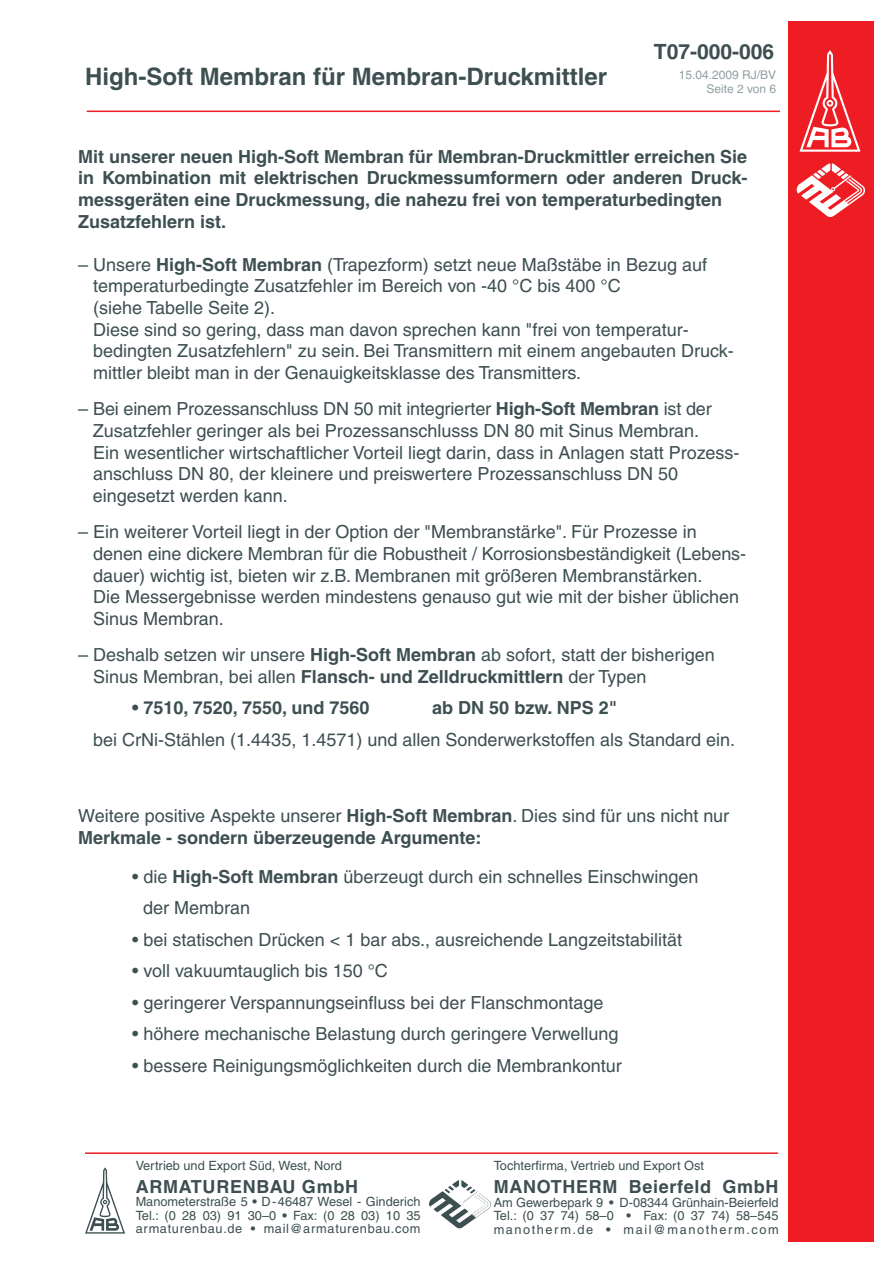
<style>
.page{position:relative;width:893px;height:1263px;background:#fff}
.page>*{position:absolute;margin:0;border:0;box-sizing:border-box;transform-origin:0 0}
.t1{font:700 24px "Helvetica";color:#3d4f51}
.t2{font:700 21px "Helvetica";color:#3d4f51}
.t3{font:18px/21.6px "Helvetica";color:#3d4f51}
.t4{font:700 18px/21.6px "Helvetica";color:#3d4f51}
.t5{font:700 18px "Helvetica";letter-spacing:.04em;color:#3d4f51}
.t6{font:12.75px/13.5px "Helvetica";color:#3d4f51;text-align:justify}
.t7{font:12px/14.4px "Helvetica";color:#90a0a3;text-align:right}
.s1{font-weight:700}
.s2{font-weight:400}
</style>
<div class="page">
<svg style="left:85px;top:1167px;width:40px;height:66px"></svg>
<svg style="left:428px;top:1179px;width:63px;height:50px"></svg>
<div style="left:788px;top:21px;width:85px;height:1221px;background:#ee1d23"></div>
<svg style="left:799px;top:50px;width:61px;height:102px"></svg>
<svg style="left:796px;top:163px;width:69px;height:54px"></svg>
<hr style="left:85px;top:1152px;width:693px;height:2px;background:#ee1d23">
<hr style="left:87px;top:111px;width:693px;height:1px;background:#ee1d23">
<p class="t2" style="left:654px;top:39px;width:122px">T07-000-006</p>
<h1 class="t1" style="left:85px;top:61px;width:524px">High-Soft Membran für Membran-Druckmittler</h1>
<p class="t7" style="left:679px;top:67px;width:99px">15.04.2009 RJ/BV<br>Seite 2 von 6</p>
<p class="t4" style="left:78px;top:145px;width:671px">Mit unserer neuen High-Soft Membran für Membran-Druckmittler erreichen Sie in Kombination mit elektrischen Druckmessumformern oder anderen Druck&shy;messgeräten eine Druckmessung, die nahezu frei von temperaturbedingten Zusatzfehlern ist.</p>
<p class="t3" style="left:93px;top:254px;width:642px;text-indent:-15px">– Unsere <span class="s1">High-Soft Membran</span> (Trapezform) setzt neue Maßstäbe in Bezug auf temperaturbedingte Zusatzfehler im Bereich von -40 °C bis 400 °C<br>(siehe Tabelle Seite 2).<br>Diese sind so gering, dass man davon sprechen kann "frei von temperatur&shy;bedingten Zusatzfehlern" zu sein. Bei Transmittern mit einem angebauten Druck&shy;mittler bleibt man in der Genauigkeitsklasse des Transmitters.</p>
<p class="t3" style="left:93px;top:398px;width:648px;text-indent:-15px">– Bei einem Prozessanschluss DN 50 mit integrierter <span class="s1">High-Soft Membran</span> ist der Zusatzfehler geringer als bei Prozessanschlusss DN 80 mit Sinus Membran.<br>Ein wesentlicher wirtschaftlicher Vorteil liegt darin, dass in Anlagen statt Prozess&shy;anschluss DN 80, der kleinere und preiswertere Prozessanschluss DN 50 eingesetzt werden kann.</p>
<p class="t3" style="left:93px;top:521px;width:654px;text-indent:-15px">– Ein weiterer Vorteil liegt in der Option der "Membranstärke". Für Prozesse in denen eine dickere Membran für die Robustheit / Korrosionsbeständigkeit (Lebens&shy;dauer) wichtig ist, bieten wir z.B. Membranen mit größeren Membranstärken.<br>Die Messergebnisse werden mindestens genauso gut wie mit der bisher üblichen Sinus Membran.</p>
<p class="t3" style="left:93px;top:644px;width:623px;text-indent:-15px">– Deshalb setzen wir unsere <span class="s1">High-Soft Membran</span> ab sofort, statt der bisherigen<br>Sinus Membran, bei allen <span class="s1">Flansch- und Zelldruckmittlern</span> der Typen</p>
<p class="t4" style="left:132px;top:697px;width:239px">• 7510, 7520, 7550, und 7560</p>
<p class="t4" style="left:432px;top:697px;width:187px">ab DN 50 bzw. NPS 2"</p>
<p class="t3" style="left:93px;top:729px;width:643px">bei CrNi-Stählen (1.4435, 1.4571) und allen Sonderwerkstoffen als Standard ein.</p>
<p class="t4" style="left:78px;top:805px;width:652px"><span class="s2">Weitere positive Aspekte unserer</span> High-Soft Membran<span class="s2">. Dies sind für uns nicht nur<br></span>Merkmale - sondern überzeugende Argumente:</p>
<p class="t3" style="left:143px;top:861px;width:557px;line-height:31.5px;text-indent:-11px">• die <span class="s1">High-Soft Membran</span> überzeugt durch ein schnelles Einschwingen der Membran</p>
<p class="t3" style="left:132px;top:929px;width:551px">• bei statischen Drücken &lt; 1 bar abs., ausreichende Langzeitstabilität</p>
<p class="t3" style="left:132px;top:960px;width:257px">• voll vakuumtauglich bis 150 °C</p>
<p class="t3" style="left:132px;top:992px;width:473px">• geringerer Verspannungseinfluss bei der Flanschmontage</p>
<p class="t3" style="left:132px;top:1023px;width:488px">• höhere mechanische Belastung durch geringere Verwellung</p>
<p class="t3" style="left:132px;top:1055px;width:491px">• bessere Reinigungsmöglichkeiten durch die Membrankontur</p>
<p class="t6" style="left:136px;top:1158px;width:208px">Vertrieb und Export Süd, West, Nord</p>
<p class="t5" style="left:136px;top:1175px;width:224px">ARMATURENBAU GmbH</p>
<p class="t6" style="left:136px;top:1195px;width:286px">Manometerstraße 5 <span class="s1">•</span> D-46487 Wesel - Ginderich Tel.: (0 28 03) 91 30–0 <span class="s1">•</span> Fax: (0 28 03) 10 35 armaturenbau.de <span class="s1">•</span> mail@armaturenbau.com</p>
<p class="t6" style="left:494px;top:1159px;width:212px">Tochterfirma, Vertrieb und Export Ost</p>
<p class="t5" style="left:494px;top:1176px;width:286px">MANOTHERM Beierfeld GmbH</p>
<p class="t6" style="left:494px;top:1195px;width:286px">Am Gewerbepark 9 <span class="s1">•</span> D-08344 Grünhain-Beierfeld Tel.: (0 37 74) 58–0 <span class="s1">•</span> Fax: (0 37 74) 58–545 manotherm.de <span class="s1">•</span> mail@manotherm.com</p>
</div>
